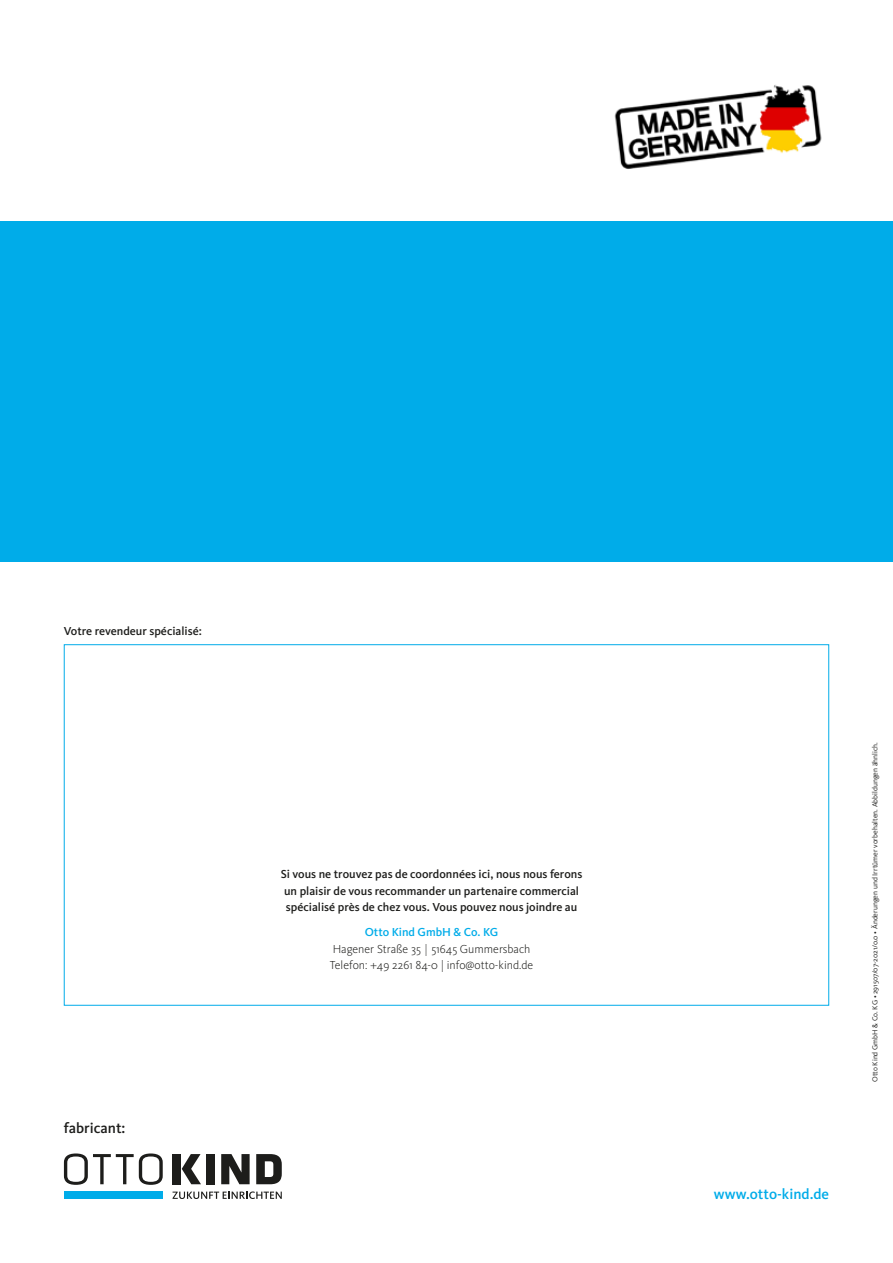
<style>
.page{position:relative;width:893px;height:1263px;background:#fff}
.page>*{position:absolute;margin:0;border:0;box-sizing:border-box;transform-origin:0 0}
.t1{font:500 15px "Kievit OT";color:#00ace9}
.t2{font:500 15px "Kievit OT";color:#1d1d1b}
.t3{font:500 12px/16.5px "Kievit OT";color:#1d1d1b}
.t4{font:300 12px/16.5px "Kievit OT";color:#1d1d1b;text-align:center}
.t5{font:7.5px "Kievit OT";color:#1d1d1b}
.s1{font-weight:500;color:#00ace9}
</style>
<div class="page">
<div style="left:0;top:221px;width:893px;height:340px;background:#00ace9"></div>
<img style="left:614px;top:85px;width:208px;height:84px">
<svg style="left:173px;top:1191px;width:109px;height:8px"></svg>
<div style="left:64px;top:1191px;width:99px;height:8px;background:#00ace9"></div>
<svg style="left:64px;top:1153px;width:99px;height:32px"></svg>
<svg style="left:256px;top:1154px;width:26px;height:30px"></svg>
<svg style="left:221px;top:1154px;width:29px;height:30px"></svg>
<div style="left:206px;top:1154px;width:9px;height:30px;background:#1d1d1b"></div>
<div style="left:173px;top:1154px;width:8px;height:30px;background:#1d1d1b"></div>
<svg style="left:182px;top:1154px;width:19px;height:30px"></svg>
<p class="t3" style="left:64px;top:623px;width:140px">Votre revendeur spécialisé:</p>
<p class="t2" style="left:64px;top:1119px;width:63px">fabricant:</p>
<p class="t3" style="left:281px;top:866px;width:303px">Si vous ne trouvez pas de coordonnées ici, nous nous ferons un plaisir de vous recommander un partenaire commercial spécialisé près de chez vous. Vous pouvez nous joindre au</p>
<p class="t4" style="left:330px;top:924px;width:205px"><span class="s1">Otto Kind GmbH &amp; Co. KG<br></span>Hagener Straße 35 | 51645 Gummersbach<br>Telefon: +49 2261 84-0 | info@otto-kind.de</p>
<p class="t1" style="left:714px;top:1184px;width:117px">www.otto-kind.de</p>
<p class="t5" style="left:870px;top:1082px;width:341px;rotate:-90deg">Otto Kind GmbH &amp; Co. KG • 291507/07-2021/0.0 • Änderungen und Irrtümer vorbehalten. Abbildungen ähnlich.</p>
</div>
